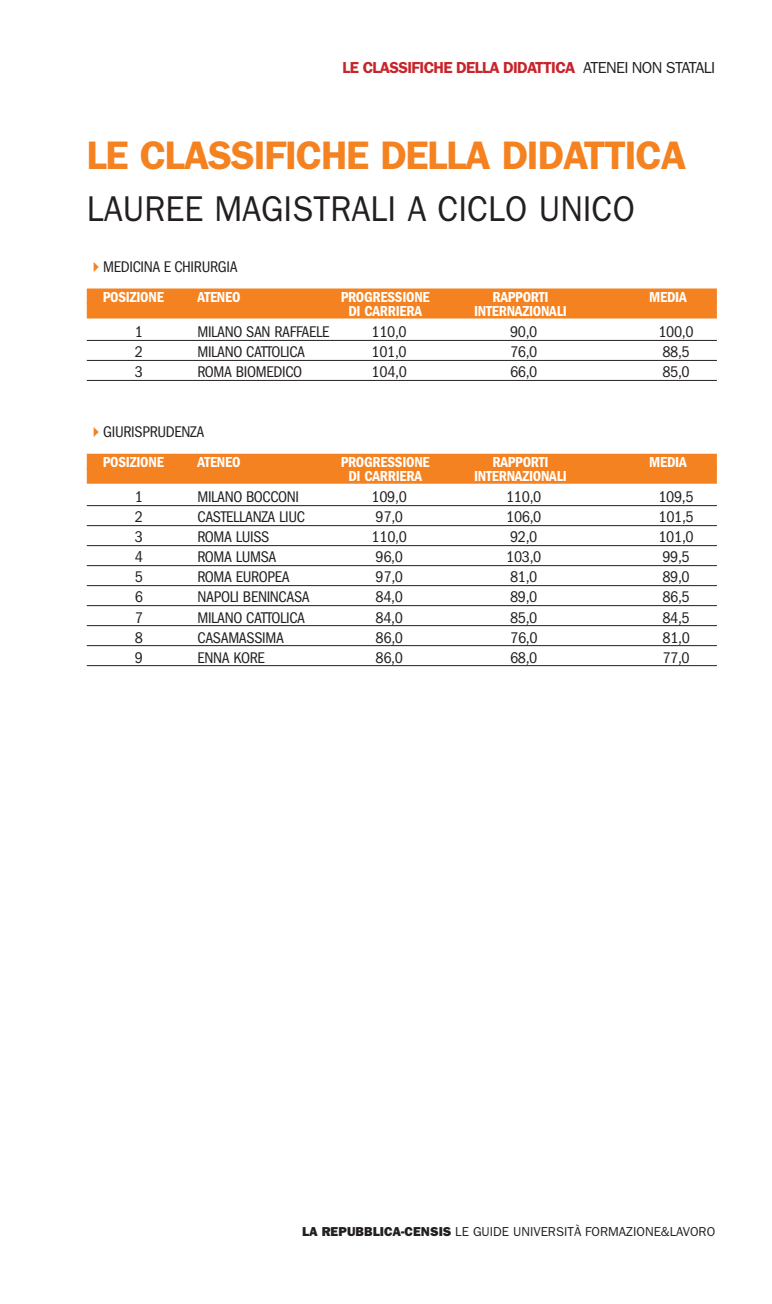
<style>
.page{position:relative;width:772px;height:1304px;background:#fff}
.page>*{position:absolute;margin:0;border:0;box-sizing:border-box;transform-origin:0 0}
.t1{font:600 40px "Franklin Gothic";letter-spacing:-.03em;color:#f58220}
.t2{font:36px "Franklin Gothic";color:#231f20;scale:.94 1}
.t3{font:condensed 16px "Franklin Gothic";letter-spacing:-.02em;color:#231f20}
.t4{font:600 16px "Franklin Gothic";letter-spacing:-.04em;color:#c8242b}
.t5{font:600 condensed 15px "Franklin Gothic";letter-spacing:-.015em;color:#fff}
.t6{font:13px "Franklin Gothic";color:#231f20}
.s1{font-weight:400;color:#231f20}
.s2{color:#f58220}
.s3{font-weight:800}
</style>
<div class="page">
<div style="left:87px;top:288px;width:629px;height:16px;background:#f58220"></div>
<div style="left:87px;top:302px;width:629px;height:16px;background:#f58220"></div>
<hr style="left:87px;top:340px;width:629px;height:1px;background:#231f20">
<hr style="left:87px;top:360px;width:629px;height:1px;background:#231f20">
<hr style="left:87px;top:380px;width:629px;height:1px;background:#231f20">
<div style="left:87px;top:454px;width:629px;height:16px;background:#f58220"></div>
<div style="left:87px;top:468px;width:629px;height:16px;background:#f58220"></div>
<hr style="left:87px;top:505px;width:629px;height:1px;background:#231f20">
<hr style="left:87px;top:525px;width:629px;height:1px;background:#231f20">
<hr style="left:87px;top:545px;width:629px;height:1px;background:#231f20">
<hr style="left:87px;top:565px;width:629px;height:1px;background:#231f20">
<hr style="left:87px;top:585px;width:629px;height:1px;background:#231f20">
<hr style="left:87px;top:605px;width:629px;height:1px;background:#231f20">
<hr style="left:87px;top:625px;width:629px;height:1px;background:#231f20">
<hr style="left:87px;top:645px;width:629px;height:1px;background:#231f20">
<hr style="left:87px;top:665px;width:629px;height:1px;background:#231f20">
<p class="t4" style="left:342px;top:58px;width:374px">LE CLASSIFICHE DELLA DIDATTICA <span class="s1">ATENEI NON STATALI</span></p>
<h1 class="t1" style="left:87px;top:132px;width:600px">LE CLASSIFICHE DELLA DIDATTICA</h1>
<h2 class="t2" style="left:87px;top:188px;width:584px">LAUREE MAGISTRALI A CICLO UNICO</h2>
<p class="t3" style="left:88px;top:261px;width:151px"><span class="s2">✔</span>MEDICINA E CHIRURGIA</p>
<p class="t5" style="left:103px;top:292px;width:63px">POSIZIONE</p>
<p class="t5" style="left:197px;top:292px;width:44px">ATENEO</p>
<p class="t5" style="left:340px;top:292px;width:90px">PROGRESSIONE</p>
<p class="t5" style="left:492px;top:292px;width:58px">RAPPORTI</p>
<p class="t5" style="left:648px;top:292px;width:39px">MEDIA</p>
<p class="t5" style="left:348px;top:306px;width:75px">DI CARRIERA</p>
<p class="t5" style="left:473px;top:306px;width:94px">INTERNAZIONALI</p>
<p class="t3" style="left:135px;top:327px;width:10px">1</p>
<p class="t3" style="left:197px;top:327px;width:133px">MILANO SAN RAFFAELE</p>
<p class="t3" style="left:371px;top:327px;width:37px">110,0</p>
<p class="t3" style="left:509px;top:327px;width:29px">90,0</p>
<p class="t3" style="left:658px;top:327px;width:37px">100,0</p>
<p class="t3" style="left:135px;top:347px;width:10px">2</p>
<p class="t3" style="left:197px;top:347px;width:109px">MILANO CATTOLICA</p>
<p class="t3" style="left:371px;top:347px;width:37px">101,0</p>
<p class="t3" style="left:509px;top:347px;width:29px">76,0</p>
<p class="t3" style="left:662px;top:347px;width:29px">88,5</p>
<p class="t3" style="left:135px;top:367px;width:10px">3</p>
<p class="t3" style="left:197px;top:367px;width:106px">ROMA BIOMEDICO</p>
<p class="t3" style="left:371px;top:367px;width:37px">104,0</p>
<p class="t3" style="left:509px;top:367px;width:29px">66,0</p>
<p class="t3" style="left:662px;top:367px;width:29px">85,0</p>
<p class="t3" style="left:88px;top:427px;width:118px"><span class="s2">✔</span>GIURISPRUDENZA</p>
<p class="t5" style="left:103px;top:457px;width:63px">POSIZIONE</p>
<p class="t5" style="left:197px;top:457px;width:44px">ATENEO</p>
<p class="t5" style="left:340px;top:457px;width:90px">PROGRESSIONE</p>
<p class="t5" style="left:492px;top:457px;width:58px">RAPPORTI</p>
<p class="t5" style="left:648px;top:457px;width:39px">MEDIA</p>
<p class="t5" style="left:348px;top:471px;width:75px">DI CARRIERA</p>
<p class="t5" style="left:473px;top:471px;width:94px">INTERNAZIONALI</p>
<p class="t3" style="left:135px;top:492px;width:10px">1</p>
<p class="t3" style="left:197px;top:492px;width:103px">MILANO BOCCONI</p>
<p class="t3" style="left:371px;top:492px;width:37px">109,0</p>
<p class="t3" style="left:505px;top:492px;width:37px">110,0</p>
<p class="t3" style="left:658px;top:492px;width:37px">109,5</p>
<p class="t3" style="left:135px;top:512px;width:10px">2</p>
<p class="t3" style="left:197px;top:512px;width:109px">CASTELLANZA LIUC</p>
<p class="t3" style="left:375px;top:512px;width:29px">97,0</p>
<p class="t3" style="left:506px;top:512px;width:37px">106,0</p>
<p class="t3" style="left:658px;top:512px;width:37px">101,5</p>
<p class="t3" style="left:135px;top:532px;width:10px">3</p>
<p class="t3" style="left:197px;top:532px;width:73px">ROMA LUISS</p>
<p class="t3" style="left:371px;top:532px;width:37px">110,0</p>
<p class="t3" style="left:509px;top:532px;width:29px">92,0</p>
<p class="t3" style="left:658px;top:532px;width:37px">101,0</p>
<p class="t3" style="left:135px;top:552px;width:10px">4</p>
<p class="t3" style="left:197px;top:552px;width:80px">ROMA LUMSA</p>
<p class="t3" style="left:375px;top:552px;width:29px">96,0</p>
<p class="t3" style="left:506px;top:552px;width:37px">103,0</p>
<p class="t3" style="left:662px;top:552px;width:29px">99,5</p>
<p class="t3" style="left:135px;top:572px;width:10px">5</p>
<p class="t3" style="left:197px;top:572px;width:94px">ROMA EUROPEA</p>
<p class="t3" style="left:375px;top:572px;width:29px">97,0</p>
<p class="t3" style="left:509px;top:572px;width:29px">81,0</p>
<p class="t3" style="left:662px;top:572px;width:29px">89,0</p>
<p class="t3" style="left:135px;top:592px;width:10px">6</p>
<p class="t3" style="left:197px;top:592px;width:114px">NAPOLI BENINCASA</p>
<p class="t3" style="left:375px;top:592px;width:29px">84,0</p>
<p class="t3" style="left:509px;top:592px;width:29px">89,0</p>
<p class="t3" style="left:662px;top:592px;width:29px">86,5</p>
<p class="t3" style="left:135px;top:612px;width:10px">7</p>
<p class="t3" style="left:197px;top:612px;width:109px">MILANO CATTOLICA</p>
<p class="t3" style="left:375px;top:612px;width:29px">84,0</p>
<p class="t3" style="left:509px;top:612px;width:29px">85,0</p>
<p class="t3" style="left:662px;top:612px;width:29px">84,5</p>
<p class="t3" style="left:135px;top:632px;width:10px">8</p>
<p class="t3" style="left:197px;top:632px;width:88px">CASAMASSIMA</p>
<p class="t3" style="left:375px;top:632px;width:29px">86,0</p>
<p class="t3" style="left:510px;top:632px;width:29px">76,0</p>
<p class="t3" style="left:662px;top:632px;width:29px">81,0</p>
<p class="t3" style="left:135px;top:652px;width:10px">9</p>
<p class="t3" style="left:197px;top:652px;width:69px">ENNA KORE</p>
<p class="t3" style="left:375px;top:652px;width:29px">86,0</p>
<p class="t3" style="left:509px;top:652px;width:29px">68,0</p>
<p class="t3" style="left:662px;top:652px;width:29px">77,0</p>
<p class="t6" style="left:302px;top:1224px;width:414px"><span class="s3">LA REPUBBLICA-CENSIS</span> LE GUIDE UNIVERSITÀ FORMAZIONE&amp;LAVORO</p>
</div>
